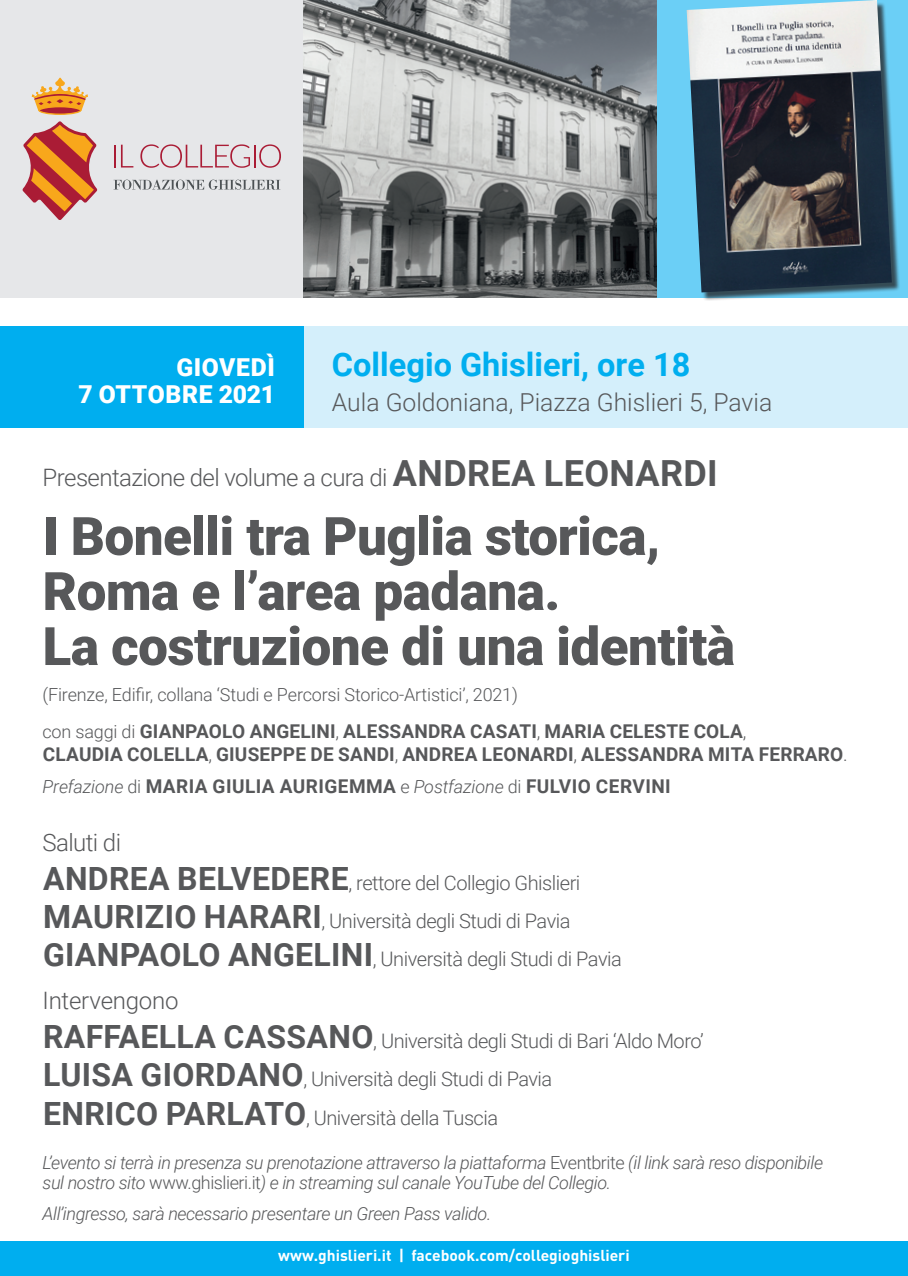
<style>
.page{position:relative;width:908px;height:1276px;background:#fff}
.page>*{position:absolute;margin:0;border:0;box-sizing:border-box;transform-origin:0 0}
.t1{font:900 53px/55px "Roboto";letter-spacing:-.01em;color:#57585a}
.t2{font:700 32.5px "Roboto";color:#00aeef}
.t3{font:300 24.7px "Roboto";color:#57585a}
.t4{font:900 24.7px/27.3px "Roboto";letter-spacing:.025em;color:#fff;text-align:right}
.t5{font:300 24px "Roboto";letter-spacing:-.025em;color:#57585a}
.t6{font:300 20px/38.4px "Roboto";letter-spacing:-.025em;color:#57585a}
.t7{font:700 19px/22.8px "Roboto";letter-spacing:.01em;color:#57585a}
.t8{font:italic 300 18px/20px "Roboto";letter-spacing:-.025em;color:#57585a}
.t9{font:300 18px "Roboto";letter-spacing:-.01em;color:#57585a}
.t10{font:700 15.6px "DIN Pro";color:#fff}
.s1{font-weight:700;font-size:36px}
.s2{font-weight:300;font-size:18px}
.s3{font-weight:300}
.s4{font-weight:300;font-style:italic;font-size:18px}
.s5{font-weight:700;font-size:32px}
.s6{font-style:normal}
</style>
<div class="page">
<div style="left:649px;top:0;width:258px;height:297px;background:#6bcff6"></div>
<div style="left:0;top:0;width:303px;height:298px;background:#e6e7e9"></div>
<div style="left:0;top:1242px;width:907px;height:34px;background:#00aeef"></div>
<div style="left:303px;top:326px;width:604px;height:101px;background:#d4effb"></div>
<div style="left:0;top:326px;width:303px;height:101px;background:#00aeef"></div>
<div style="left:687px;top:1px;width:212px;height:300px;background:#231f20;opacity:.75"></div>
<img style="left:686px;top:0;width:205px;height:292px">
<hr style="left:114px;top:145px;width:2px;height:22px;background:#aa1c35">
<svg style="left:121px;top:145px;width:12px;height:22px"></svg>
<svg style="left:140px;top:144px;width:141px;height:24px"></svg>
<svg style="left:113px;top:180px;width:167px;height:10px"></svg>
<svg style="left:23px;top:121px;width:74px;height:99px"></svg>
<svg style="left:32px;top:78px;width:56px;height:37px"></svg>
<img style="left:303px;top:0;width:353px;height:297px">
<p class="t4" style="left:78px;top:353px;width:198px">GIOVEDÌ<br>7 OTTOBRE 2021</p>
<h2 class="t2" style="left:332px;top:342px;width:360px">Collegio Ghislieri, ore 18</h2>
<p class="t3" style="left:332px;top:385px;width:441px">Aula Goldoniana, Piazza Ghislieri 5, Pavia</p>
<p class="t5" style="left:43px;top:460px;width:676px">Presentazione del volume a cura di <span class="s1">ANDREA LEONARDI</span></p>
<h1 class="t1" style="left:43px;top:506px;width:693px">I Bonelli tra Puglia storica,<br>Roma e l’area padana.<br>La costruzione di una identità</h1>
<p class="t9" style="left:43px;top:682px;width:476px">(Firenze, Edifir, collana ‘Studi e Percorsi Storico-Artistici’, 2021)</p>
<p class="t7" style="left:43px;top:719px;width:806px"><span class="s2">con saggi di</span> GIANPAOLO ANGELINI<span class="s3">,</span> ALESSANDRA CASATI<span class="s3">,</span> MARIA CELESTE COLA<span class="s3">,<br></span>CLAUDIA COLELLA<span class="s3">,</span> GIUSEPPE DE SANDI<span class="s3">,</span> ANDREA LEONARDI<span class="s3">,</span> ALESSANDRA MITA FERRARO<span class="s3">.</span></p>
<p class="t7" style="left:43px;top:774px;width:629px"><span class="s4">Prefazione</span> <span class="s2">di</span> MARIA GIULIA AURIGEMMA <span class="s2">e</span> <span class="s4">Postfazione</span> <span class="s2">di</span> FULVIO CERVINI</p>
<p class="t5" style="left:43px;top:826px;width:80px">Saluti di</p>
<p class="t6" style="left:43px;top:862px;width:580px"><span class="s5">ANDREA BELVEDERE</span>, rettore del Collegio Ghislieri<br><span class="s5">MAURIZIO HARARI</span>, Università degli Studi di Pavia<br><span class="s5">GIANPAOLO ANGELINI</span>, Università degli Studi di Pavia</p>
<p class="t5" style="left:43px;top:984px;width:137px">Intervengono</p>
<p class="t6" style="left:43px;top:1020px;width:662px"><span class="s5">RAFFAELLA CASSANO</span>, Università degli Studi di Bari ‘Aldo Moro’<br><span class="s5">LUISA GIORDANO</span>, Università degli Studi di Pavia<br><span class="s5">ENRICO PARLATO</span>, Università della Tuscia</p>
<p class="t8" style="left:43px;top:1151px;width:781px">L’evento si terrà in presenza su prenotazione attraverso la piattaforma <span class="s6">Eventbrite</span> (il link sarà reso disponibile sul nostro sito <span class="s6">www.ghislieri.it</span>) e in streaming sul canale YouTube del Collegio.</p>
<p class="t8" style="left:43px;top:1202px;width:450px">All’ingresso, sarà necessario presentare un Green Pass valido.</p>
<p class="t10" style="left:278px;top:1245px;width:353px">www.ghislieri.it | facebook.com/collegioghislieri</p>
</div>
